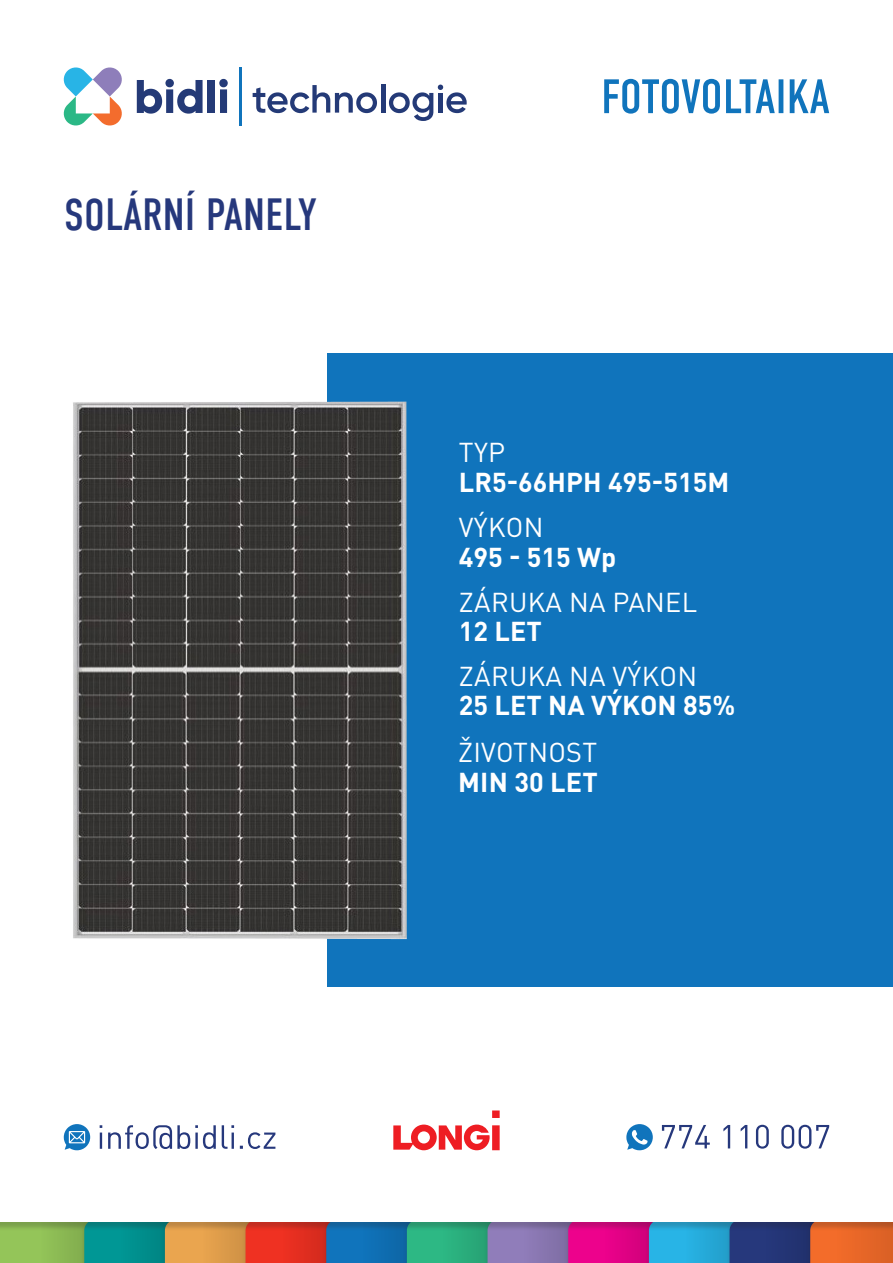
<style>
.page{position:relative;width:893px;height:1263px;background:#fff}
.page>*{position:absolute;margin:0;border:0;box-sizing:border-box;transform-origin:0 0}
.t1{font:45px "DIN Condensed";letter-spacing:.01em;color:#26387c}
.t2{font:700 27px/30px "DIN Pro";color:#fff}
.t3{font:27px/28.7px "DIN Pro";letter-spacing:.01em;color:#fff}
.s1{font-weight:400}
.s2{font-weight:700}
</style>
<div class="page">
<div style="left:327px;top:353px;width:566px;height:633px;background:#1074bc"></div>
<div style="left:0;top:1220px;width:94px;height:43px;background:#94c559"></div>
<div style="left:34px;top:1220px;width:58px;height:43px;background:#8cba54"></div>
<div style="left:81px;top:1218px;width:98px;height:45px;background:#7ca54b"></div>
<svg style="left:84px;top:1231px;width:744px;height:32px;background:#6d6d84"></svg>
<div style="left:828px;top:1220px;width:65px;height:43px;background:linear-gradient(to right,#f56d2a,#da6025)"></div>
<div style="left:0;top:1197px;width:893px;height:34px;background:#231f20;opacity:.22"></div>
<div style="left:0;top:1196px;width:893px;height:26px;background:#fff"></div>
<svg style="left:604px;top:79px;width:225px;height:35px"></svg>
<svg style="left:63px;top:67px;width:59px;height:59px"></svg>
<svg style="left:137px;top:78px;width:66px;height:36px"></svg>
<div style="left:208px;top:80px;width:7px;height:33px;background:#243a77"></div>
<svg style="left:219px;top:78px;width:9px;height:35px"></svg>
<hr style="left:239px;top:67px;width:2px;height:58px;background:#1074bc">
<hr style="left:381px;top:84px;width:4px;height:29px;background:#243a77">
<svg style="left:253px;top:85px;width:124px;height:28px"></svg>
<svg style="left:389px;top:84px;width:78px;height:37px"></svg>
<svg style="left:662px;top:1125px;width:167px;height:24px"></svg>
<svg style="left:626px;top:1124px;width:27px;height:26px"></svg>
<svg style="left:100px;top:1125px;width:175px;height:24px"></svg>
<svg style="left:64px;top:1124px;width:26px;height:26px"></svg>
<img style="left:73px;top:401px;width:334px;height:539px">
<svg style="left:393px;top:1110px;width:107px;height:40px"></svg>
<p class="t1" style="left:64px;top:189px;width:254px">SOLÁRNÍ PANELY</p>
<p class="t2" style="left:459px;top:436px;width:272px"><span class="s1">TYP<br></span>LR5-66HPH 495-515M</p>
<p class="t2" style="left:459px;top:511px;width:159px"><span class="s1">VÝKON<br></span>495 - 515 Wp</p>
<p class="t3" style="left:459px;top:587px;width:240px">ZÁRUKA NA PANEL<br><span class="s2">12 LET</span></p>
<p class="t2" style="left:459px;top:661px;width:278px;line-height:28.7px"><span class="s1">ZÁRUKA NA VÝKON<br></span>25 LET NA VÝKON 85%</p>
<p class="t3" style="left:458px;top:737px;width:141px">ŽIVOTNOST</p>
<p class="t2" style="left:458px;top:766px;width:141px">MIN 30 LET</p>
</div>
